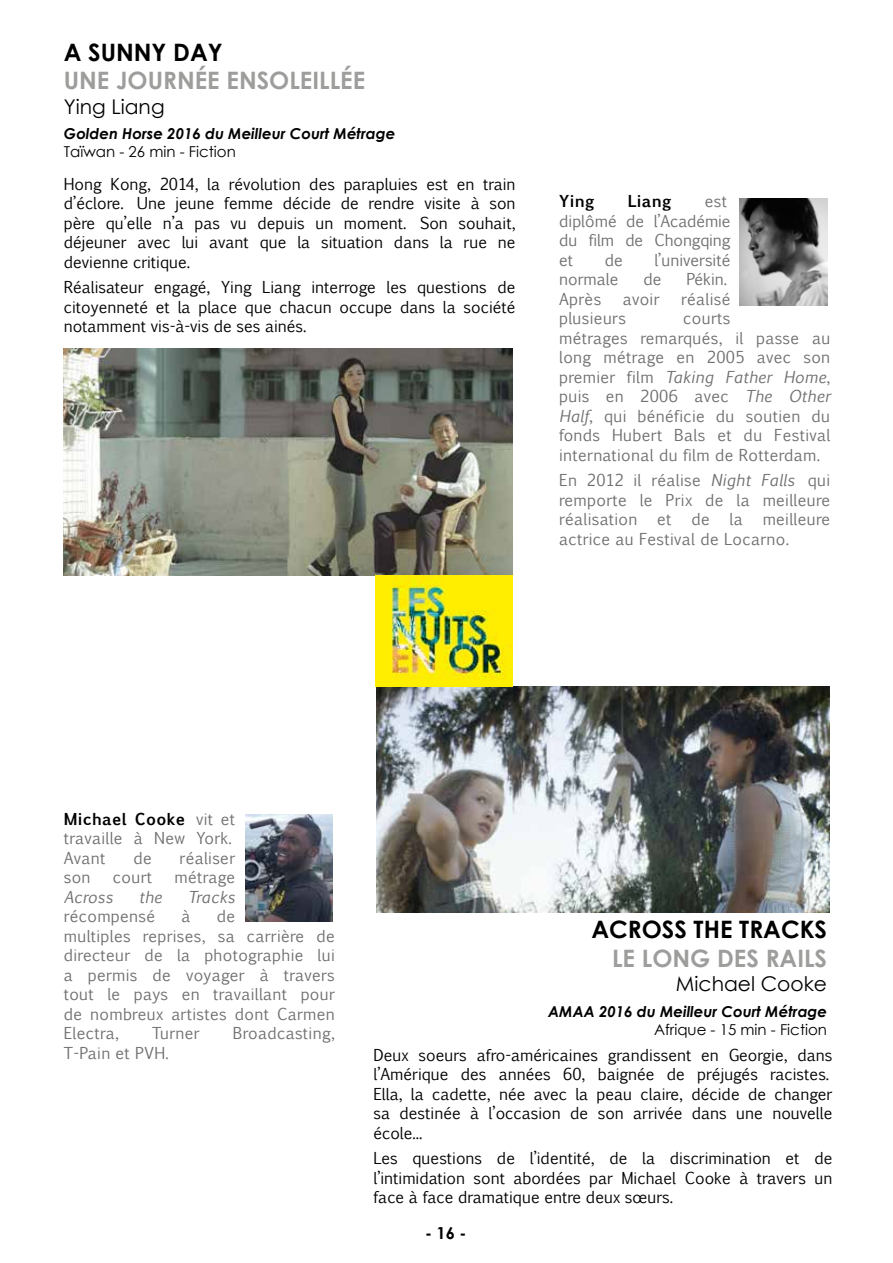
<style>
.page{position:relative;width:893px;height:1263px;background:#fff}
.page>*{position:absolute;margin:0;border:0;box-sizing:border-box;transform-origin:0 0}
.t1{font:700 24px "Century Gothic";color:#9d9d9c}
.t2{font:700 24px "Century Gothic";color:#000}
.t3{font:20.25px "Century Gothic";color:#000}
.t4{font:700 16.5px "Century Gothic";color:#000}
.t5{font:15.75px/19.5px "Euphemia UCAS";color:#000;text-align:justify}
.t6{font:15.75px/19.5px "Euphemia UCAS";letter-spacing:.02em;color:#706f6f}
.t7{font:15.75px/19.5px "Euphemia UCAS";letter-spacing:-.01em;color:#706f6f}
.t8{font:15.75px "Euphemia UCAS";color:#706f6f}
.t9{font:italic 15.75px "Euphemia UCAS";letter-spacing:.02em;color:#706f6f}
.t10{font:700 15.75px "Euphemia UCAS";letter-spacing:.02em;color:#000}
.t11{font:italic 700 15px "Century Gothic";color:#000}
.t12{font:15px "Century Gothic";color:#000}
.s1{font-style:italic}
.s2{font-weight:700;color:#000}
</style>
<div class="page">
<img style="left:64px;top:349px;width:448px;height:226px">
<img style="left:376px;top:686px;width:453px;height:227px">
<img style="left:740px;top:199px;width:87px;height:106px">
<img style="left:246px;top:815px;width:87px;height:106px">
<img style="left:376px;top:576px;width:136px;height:110px">
<h1 class="t2" style="left:64px;top:34px;width:160px">A SUNNY DAY</h1>
<h1 class="t1" style="left:64px;top:62px;width:303px">UNE JOURNÉE ENSOLEILLÉE</h1>
<p class="t3" style="left:64px;top:92px;width:102px">Ying Liang</p>
<p class="t11" style="left:64px;top:122px;width:333px">Golden Horse 2016 du Meilleur Court Métrage</p>
<p class="t12" style="left:64px;top:141px;width:174px">Taïwan - 26 min - Fiction</p>
<p class="t5" style="left:64px;top:173px;width:453px">Hong Kong, 2014, la révolution des parapluies est en train d’éclore. Une jeune femme décide de rendre visite à son père qu’elle n’a pas vu depuis un moment. Son souhait, déjeuner avec lui avant que la situation dans la rue ne devienne critique.</p>
<p class="t5" style="left:64px;top:277px;width:453px">Réalisateur engagé, Ying Liang interroge les questions de citoyenneté et la place que chacun occupe dans la société notamment vis-à-vis de ses ainés.</p>
<p class="t10" style="left:559px;top:189px;width:37px">Ying</p>
<p class="t10" style="left:628px;top:189px;width:45px">Liang</p>
<p class="t7" style="left:559px;top:191px;width:173px;text-indent:146px">est diplômé de l’Académie du film de Chongqing et</p>
<p class="t6" style="left:605px;top:249px;width:20px">de</p>
<p class="t8" style="left:654px;top:248px;width:78px">l’université</p>
<p class="t8" style="left:559px;top:268px;width:61px">normale</p>
<p class="t6" style="left:643px;top:269px;width:20px">de</p>
<p class="t6" style="left:686px;top:269px;width:42px">Pékin.</p>
<p class="t6" style="left:559px;top:288px;width:44px">Après</p>
<p class="t6" style="left:623px;top:288px;width:38px">avoir</p>
<p class="t6" style="left:681px;top:288px;width:51px">réalisé</p>
<p class="t6" style="left:559px;top:308px;width:68px">plusieurs</p>
<p class="t6" style="left:559px;top:308px;width:273px;text-indent:124px">courts<br>métrages remarqués, il passe au long métrage en 2005 avec son premier film <span class="s1">Taking Father Home</span>, puis en 2006 avec <span class="s1">The Other<br>Half</span>, qui bénéficie du soutien du fonds Hubert Bals et du Festival international du film de Rotterdam.</p>
<p class="t6" style="left:559px;top:470px;width:273px;text-align:justify">En 2012 il réalise <span class="s1">Night Falls</span> qui remporte le Prix de la meilleure réalisation</p>
<p class="t6" style="left:559px;top:509px;width:273px;text-indent:203px">meilleure actrice au Festival de Locarno.</p>
<p class="t6" style="left:657px;top:509px;width:16px">et</p>
<p class="t6" style="left:691px;top:509px;width:20px">de</p>
<p class="t6" style="left:730px;top:509px;width:15px">la</p>
<p class="t6" style="left:64px;top:808px;width:173px"><span class="s2">Michael Cooke</span> vit et travaille à New York.<br>Avant</p>
<p class="t6" style="left:133px;top:847px;width:20px">de</p>
<p class="t6" style="left:180px;top:847px;width:57px">réaliser</p>
<p class="t6" style="left:64px;top:867px;width:28px">son</p>
<p class="t6" style="left:113px;top:867px;width:41px">court</p>
<p class="t6" style="left:174px;top:867px;width:62px">métrage</p>
<p class="t9" style="left:64px;top:885px;width:51px">Across</p>
<p class="t9" style="left:139px;top:885px;width:25px">the</p>
<p class="t9" style="left:188px;top:885px;width:49px">Tracks</p>
<p class="t6" style="left:64px;top:906px;width:93px">récompensé</p>
<p class="t6" style="left:181px;top:906px;width:11px">à</p>
<p class="t6" style="left:64px;top:906px;width:273px;text-indent:153px">de<br>multiples reprises, sa carrière de directeur de la photographie lui a permis de voyager à travers tout le pays en travaillant pour de nombreux artistes dont Carmen<br>Electra,</p>
<h1 class="t2" style="left:591px;top:911px;width:237px">ACROSS THE TRACKS</h1>
<h1 class="t1" style="left:612px;top:940px;width:217px">LE LONG DES RAILS</h1>
<p class="t3" style="left:676px;top:970px;width:153px">Michael Cooke</p>
<p class="t11" style="left:548px;top:1000px;width:280px">AMAA 2016 du Meilleur Court Métrage</p>
<p class="t12" style="left:654px;top:1019px;width:175px">Afrique - 15 min - Fiction</p>
<p class="t6" style="left:152px;top:1022px;width:49px">Turner</p>
<p class="t6" style="left:233px;top:1022px;width:104px">Broadcasting,</p>
<p class="t6" style="left:64px;top:1042px;width:106px">T-Pain et PVH.</p>
<p class="t5" style="left:373px;top:1044px;width:461px;text-align:left">Deux soeurs afro-américaines grandissent en Georgie, dans l’Amérique des années 60, baignée de préjugés racistes.<br>Ella, la cadette, née avec la peau claire, décide de changer sa destinée à l’occasion de son arrivée dans une nouvelle école...</p>
<p class="t5" style="left:373px;top:1148px;width:460px">Les questions de l’identité, de la discrimination et de l’intimidation sont abordées par Michael Cooke à travers un face à face dramatique entre deux sœurs.</p>
<p class="t4" style="left:425px;top:1221px;width:43px">- 16 -</p>
</div>
